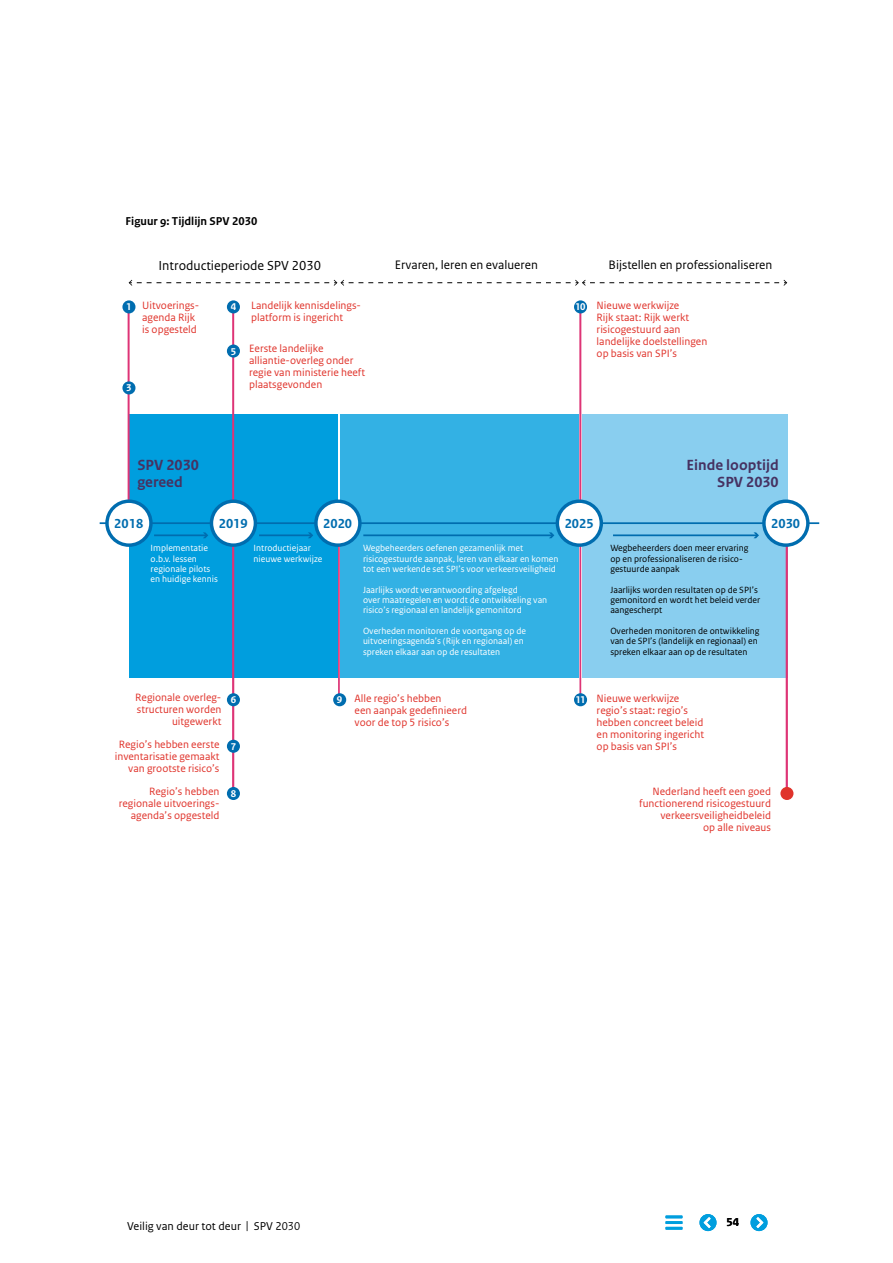
<style>
.page{position:relative;width:893px;height:1263px;background:#fff}
.page>*{position:absolute;margin:0;border:0;box-sizing:border-box;transform-origin:0 0}
.t1{font:700 15.45px/17.2px "Rijksoverheid Sans Web Text";color:#463262}
.t2{font:13.8px "Rijksoverheid Sans Web Text";color:#000}
.t3{font:700 13.8px "Rijksoverheid Sans Web Text";color:#006daf}
.t4{font:12.9px "Rijksoverheid Sans Web Text";color:#000}
.t5{font:12px "Rijksoverheid Sans Text";color:#000}
.VV_10_Figuur_bijschr{font:700 12px "Rijksoverheid Sans Text";color:#000}
.t6{font:700 12px "Rijksoverheid Sans Web Text";color:#000}
.t7{font:11.25px/12px "Rijksoverheid Sans Web Text";color:#e0332b}
.t8{font:700 10.35px "Rijksoverheid Sans Web Text";color:#fff}
.t9{font:9.45px/10.4px "Rijksoverheid Sans Web Text";color:#fff}
.t10{font:9.45px/10.4px "Rijksoverheid Sans Web Text";color:#000}
.s1{font-family:"Rijksoverheid Sans Web Text Regular 2"}
.s2{font-family:"Rijksoverheid Sans Heading Regular 2"}
</style>
<div class="page">
<div style="left:129px;top:414px;width:208px;height:264px;background:#009ede"></div>
<hr style="left:232px;top:307px;width:2px;height:220px;background:#de3476">
<hr style="left:128px;top:307px;width:2px;height:220px;background:#de3476">
<hr style="left:232px;top:535px;width:2px;height:258px;background:#de3476">
<hr style="left:579px;top:307px;width:2px;height:220px;background:#de3476">
<hr style="left:579px;top:535px;width:2px;height:165px;background:#de3476">
<hr style="left:338px;top:535px;width:2px;height:165px;background:#de3476">
<div style="left:340px;top:414px;width:239px;height:264px;background:#33b1e4"></div>
<div style="left:582px;top:414px;width:205px;height:264px;background:#89ceef"></div>
<hr style="left:100px;top:522px;width:719px;height:2px;background:#006daf">
<div style="left:107px;top:501px;width:44px;height:44px;background:#fff;border-radius:50%"></div>
<div style="left:105px;top:499px;width:48px;height:48px;border:3px solid #006daf;border-radius:50%"></div>
<div style="left:211px;top:501px;width:44px;height:44px;background:#fff;border-radius:50%"></div>
<div style="left:210px;top:499px;width:47px;height:48px;border:3px solid #006daf;border-radius:50%"></div>
<div style="left:316px;top:501px;width:44px;height:44px;background:#fff;border-radius:50%"></div>
<div style="left:314px;top:499px;width:48px;height:48px;border:3px solid #006daf;border-radius:50%"></div>
<div style="left:557px;top:501px;width:44px;height:44px;background:#fff;border-radius:50%"></div>
<div style="left:556px;top:499px;width:47px;height:48px;border:3px solid #006daf;border-radius:50%"></div>
<hr style="left:154px;top:534px;width:52px;height:2px;background:#006daf">
<svg style="left:203px;top:532px;width:5px;height:6px"></svg>
<hr style="left:259px;top:534px;width:52px;height:2px;background:#006daf">
<svg style="left:308px;top:532px;width:5px;height:6px"></svg>
<hr style="left:363px;top:534px;width:189px;height:2px;background:#006daf">
<svg style="left:549px;top:532px;width:5px;height:6px"></svg>
<hr style="left:613px;top:534px;width:144px;height:2px;background:#006daf">
<svg style="left:753px;top:532px;width:6px;height:6px"></svg>
<div style="left:122px;top:381px;width:13px;height:13px;background:#006daf;border-radius:50%"></div>
<div style="left:122px;top:300px;width:13px;height:13px;background:#006daf;border-radius:50%"></div>
<div style="left:227px;top:300px;width:13px;height:13px;background:#006daf;border-radius:50%"></div>
<div style="left:574px;top:300px;width:13px;height:13px;background:#006daf;border-radius:50%"></div>
<hr style="left:786px;top:523px;width:2px;height:269px;background:#de3476">
<div style="left:780px;top:787px;width:13px;height:13px;background:#e0332b;border-radius:50%"></div>
<div style="left:227px;top:344px;width:13px;height:14px;background:#006daf;border-radius:50%"></div>
<div style="left:227px;top:693px;width:13px;height:13px;background:#006daf;border-radius:50%"></div>
<div style="left:333px;top:693px;width:13px;height:13px;background:#006daf;border-radius:50%"></div>
<div style="left:574px;top:693px;width:13px;height:13px;background:#006daf;border-radius:50%"></div>
<div style="left:227px;top:740px;width:13px;height:13px;background:#006daf;border-radius:50%"></div>
<div style="left:227px;top:787px;width:13px;height:13px;background:#006daf;border-radius:50%"></div>
<div style="left:764px;top:501px;width:44px;height:44px;background:#fff;border-radius:50%"></div>
<div style="left:762px;top:499px;width:48px;height:48px;border:3px solid #006daf;border-radius:50%"></div>
<svg style="left:129px;top:280px;width:658px;height:6px"></svg>
<hr style="left:665px;top:1227px;width:17px;height:3px;background:#009ede">
<hr style="left:665px;top:1221px;width:17px;height:3px;background:#009ede">
<hr style="left:665px;top:1215px;width:17px;height:3px;background:#009ede">
<svg style="left:699px;top:1214px;width:17px;height:17px"></svg>
<svg style="left:750px;top:1214px;width:17px;height:17px"></svg>
<p class="VV_10_Figuur_bijschr" style="left:125px;top:215px;width:133px">Figuur 9: Tijdlijn SPV 2030</p>
<p class="t2" style="left:158px;top:257px;width:164px">Introductieperiode SPV 2030</p>
<p class="t4" style="left:395px;top:258px;width:145px">Ervaren, leren en evalueren</p>
<p class="t4" style="left:609px;top:258px;width:165px">Bijstellen en professionaliseren</p>
<p class="t7" style="left:251px;top:299px;width:112px">Landelijk kennisdelings&shy;platform is ingericht</p>
<p class="t7" style="left:597px;top:299px;width:112px">Nieuwe werkwijze<br>Rijk staat: Rijk werkt risicogestuurd aan landelijke doelstellingen op basis van SPI’s</p>
<p class="t7" style="left:142px;top:299px;width:59px">Uitvoerings&shy;agenda Rijk is opgesteld</p>
<p class="t8" style="left:126px;top:301px;width:7px">1</p>
<p class="t8" style="left:231px;top:301px;width:7px">4</p>
<p class="t8" style="left:575px;top:301px;width:12px">10</p>
<p class="t7" style="left:249px;top:343px;width:117px">Eerste landelijke alliantie-overleg onder regie van ministerie heeft plaatsgevonden</p>
<p class="t8" style="left:231px;top:345px;width:7px">5</p>
<p class="t8" style="left:126px;top:382px;width:7px">3</p>
<p class="t1" style="left:137px;top:456px;width:63px">SPV 2030 gereed</p>
<p class="t1" style="left:687px;top:456px;width:94px;text-align:right">Einde looptijd<br>SPV 2030</p>
<p class="t3" style="left:114px;top:515px;width:30px">2018</p>
<p class="t3" style="left:219px;top:515px;width:30px">2019</p>
<p class="t3" style="left:323px;top:515px;width:30px">2020</p>
<p class="t3" style="left:565px;top:515px;width:30px">2025</p>
<p class="t3" style="left:771px;top:515px;width:30px">2030</p>
<p class="t9" style="left:151px;top:543px;width:69px">Implementatie o.b.v. lessen regionale pilots en huidige kennis</p>
<p class="t9" style="left:254px;top:543px;width:70px">Introductiejaar nieuwe werkwijze</p>
<p class="t9" style="left:363px;top:543px;width:197px">Wegbeheerders oefenen gezamenlijk met risicogestuurde aanpak, leren van elkaar en komen tot een werkende set SPI’s voor verkeersveiligheid</p>
<p class="t9" style="left:363px;top:584px;width:186px">Jaarlijks wordt verantwoording afgelegd<br>over maatregelen en wordt de ontwikkeling van risico’s regionaal en landelijk gemonitord</p>
<p class="t9" style="left:363px;top:626px;width:164px">Overheden monitoren de voortgang op de uitvoeringsagenda’s (Rijk en regionaal) en spreken elkaar aan op de resultaten</p>
<p class="t10" style="left:610px;top:543px;width:140px">Wegbeheerders doen meer ervaring op en professionaliseren de risico&shy;gestuurde aanpak</p>
<p class="t10" style="left:610px;top:584px;width:151px">Jaarlijks worden resultaten op de SPI’s gemonitord en wordt het beleid verder aangescherpt</p>
<p class="t10" style="left:610px;top:626px;width:151px">Overheden monitoren de ontwikkeling van de SPI’s (landelijk en regionaal) en spreken elkaar aan op de resultaten</p>
<p class="t7" style="left:135px;top:692px;width:88px;text-align:right">Regionale overleg&shy;structuren worden uitgewerkt</p>
<p class="t7" style="left:115px;top:738px;width:106px;text-align:right">Regio’s hebben eerste inventarisatie gemaakt van grootste risico’s</p>
<p class="t7" style="left:355px;top:692px;width:114px">Alle regio’s hebben<br><span class="s1">een aanpak gedefinieerd </span>voor de top 5 risico’s</p>
<p class="t8" style="left:231px;top:694px;width:7px">6</p>
<p class="t8" style="left:337px;top:694px;width:7px">9</p>
<p class="t8" style="left:576px;top:694px;width:11px">11</p>
<p class="t8" style="left:231px;top:740px;width:7px">7</p>
<p class="t7" style="left:119px;top:785px;width:102px;text-align:right">Regio’s hebben regionale uitvoerings&shy;agenda’s opgesteld</p>
<p class="t8" style="left:231px;top:788px;width:7px">8</p>
<p class="t7" style="left:597px;top:692px;width:109px">Nieuwe werkwijze regio’s staat: regio’s hebben concreet beleid en monitoring ingericht op basis van SPI’s</p>
<p class="t7" style="left:639px;top:785px;width:133px;text-align:right">Nederland heeft een goed functionerend risicogestuurd verkeersveiligheidbeleid<br>op alle niveaus</p>
<p class="t5" style="left:127px;top:1219px;width:175px">Veilig van deur tot deur | SPV 2<span class="s2">030</span></p>
<p class="t6" style="left:726px;top:1215px;width:14px">54</p>
</div>
